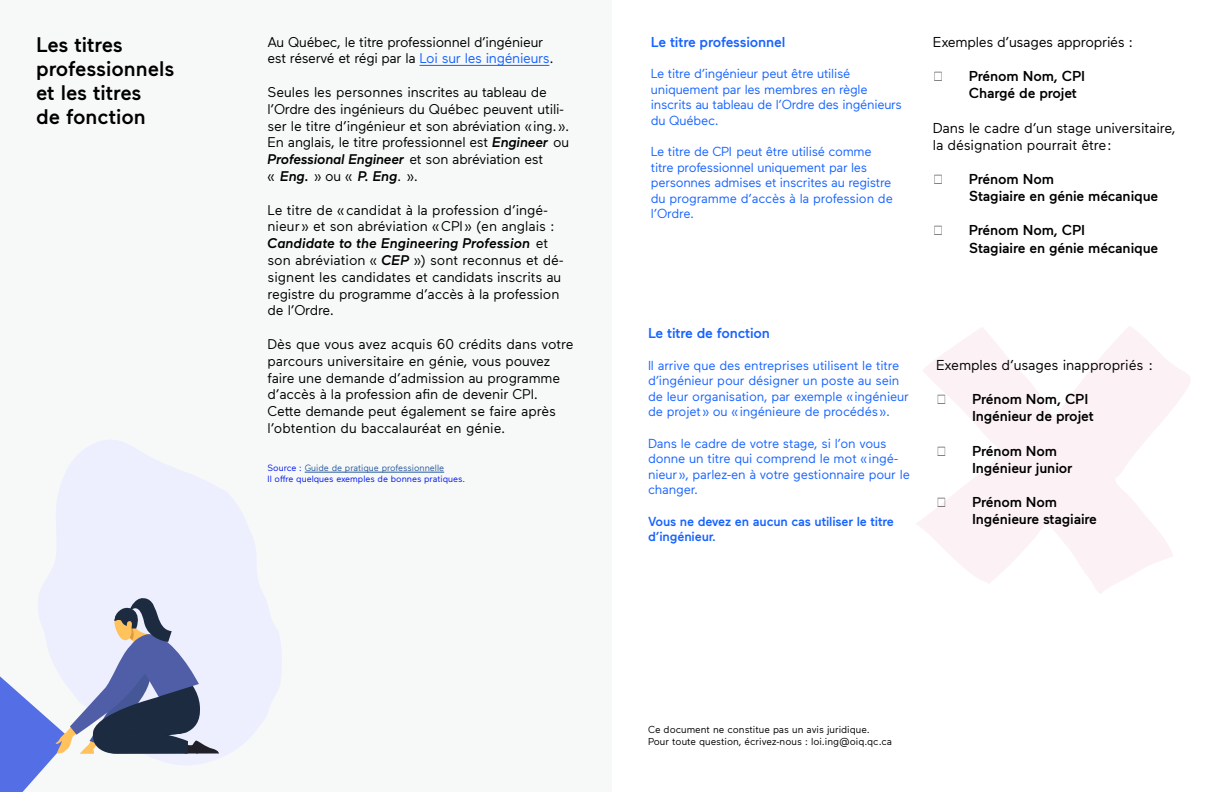
<style>
.page{position:relative;width:1224px;height:792px;background:#fff}
.page>*{position:absolute;margin:0;border:0;box-sizing:border-box;transform-origin:0 0}
.t1{font:500 21px/24px "Maax";color:#000}
.t2{font:500 14.3px/17.2px "Maax";letter-spacing:-.01em;color:#000}
.t3{font:14.3px/17.2px "Maax";letter-spacing:-.01em;color:#000}
.t4{font:500 14.3px "Maax";letter-spacing:-.01em;color:#1763ff}
.t5{font:14.3px "Arial";color:#000}
.t6{font:14px/16.8px "Maax";letter-spacing:-.01em;color:#000}
.t7{font:13px/15.6px "Maax";letter-spacing:-.02em;color:#1763ff}
.t8{font:500 13px/15.6px "Maax";letter-spacing:-.01em;color:#1763ff}
.t9{font:10px/12px "Maax";color:#000}
.t10{font:9px/10.8px "Maax";color:#0018f2}
.s1{color:#1763ff}
.s2{font-weight:500;font-style:italic}
.s3{color:#275b9b}
.s4{font-family:"Arial";font-weight:400}
</style>
<div class="page">
<div style="left:0;top:0;width:612px;height:792px;background:#f7f8f8"></div>
<hr style="left:305px;top:472px;width:139px;height:1px;background:#275b9b">
<hr style="left:419px;top:65px;width:130px;height:1px;background:#1763ff">
<svg style="left:0;top:598px;width:219px;height:194px"></svg>
<svg style="left:916px;top:326px;width:275px;height:268px;fill:#fcf1f5"></svg>
<h1 class="t1" style="left:36px;top:31px;width:140px">Les titres professionnels et les titres<br>de fonction</h1>
<p class="t6" style="left:268px;top:33px;width:288px">Au Québec, le titre professionnel d’ingénieur est réservé et régi par la <span class="s1">Loi sur les ingénieurs</span>.</p>
<p class="t6" style="left:268px;top:83px;width:303px">Seules les personnes inscrites au tableau de l’Ordre des ingénieurs du Québec peuvent utili&shy;ser le titre d’ingénieur et son abréviation « ing. ».<br>En anglais, le titre professionnel est <span class="s2">Engineer</span> ou <span class="s2">Professional Engineer</span> et son abréviation est<br>« <span class="s2">Eng.</span> » ou « <span class="s2">P. Eng</span>. ».</p>
<p class="t6" style="left:268px;top:201px;width:298px">Le titre de « candidat à la profession d’ingé&shy;nieur » et son abréviation « CPI » (en anglais :<br><span class="s2">Candidate to the Engineering Profession</span> et son abréviation « <span class="s2">CEP</span> ») sont reconnus et dé&shy;signent les candidates et candidats inscrits au registre du programme d’accès à la profession de l’Ordre.</p>
<p class="t6" style="left:268px;top:335px;width:308px">Dès que vous avez acquis 60 crédits dans votre parcours universitaire en génie, vous pouvez faire une demande d’admission au programme d’accès à la profession afin de devenir CPI.<br>Cette demande peut également se faire après l’obtention du baccalauréat en génie.</p>
<p class="t10" style="left:268px;top:462px;width:199px">Source : <span class="s3">Guide de pratique professionnelle<br></span>Il offre quelques exemples de bonnes pratiques.</p>
<p class="t4" style="left:651px;top:32px;width:136px">Le titre professionnel</p>
<p class="t7" style="left:651px;top:65px;width:253px">Le titre d’ingénieur peut être utilisé uniquement par les membres en règle inscrits au tableau de l’Ordre des ingénieurs du Québec.</p>
<p class="t7" style="left:651px;top:143px;width:244px">Le titre de CPI peut être utilisé comme titre professionnel uniquement par les personnes admises et inscrites au registre du programme d’accès à la profession de l’Ordre.</p>
<p class="t3" style="left:933px;top:32px;width:202px">Exemples d’usages appropriés :</p>
<p class="t2" style="left:969px;top:67px;width:118px;text-indent:-36px"><span class="s4">✓</span> Prénom Nom, CPI<br>Chargé de projet</p>
<p class="t3" style="left:933px;top:118px;width:244px">Dans le cadre d’un stage universitaire, la désignation pourrait être :</p>
<p class="t2" style="left:969px;top:170px;width:191px;text-indent:-36px"><span class="s4">✓</span> Prénom Nom<br>Stagiaire en génie mécanique</p>
<p class="t2" style="left:969px;top:221px;width:191px;text-indent:-36px"><span class="s4">✓</span> Prénom Nom, CPI<br>Stagiaire en génie mécanique</p>
<p class="t4" style="left:648px;top:324px;width:124px">Le titre de fonction</p>
<p class="t7" style="left:648px;top:357px;width:263px">Il arrive que des entreprises utilisent le titre d’ingénieur pour désigner un poste au sein de leur organisation, par exemple « ingénieur de projet » ou « ingénieure de procédés ».</p>
<p class="t7" style="left:648px;top:435px;width:263px">Dans le cadre de votre stage, si l’on vous donne un titre qui comprend le mot « ingé&shy;nieur », parlez-en à votre gestionnaire pour le changer.</p>
<p class="t8" style="left:648px;top:513px;width:247px">Vous ne devez en aucun cas utiliser le titre d’ingénieur.</p>
<p class="t3" style="left:936px;top:356px;width:218px">Exemples d’usages inappropriés :</p>
<p class="t5" style="left:936px;top:389px;width:12px">✖</p>
<p class="t2" style="left:972px;top:390px;width:123px">Prénom Nom, CPI<br>Ingénieur de projet</p>
<p class="t5" style="left:936px;top:441px;width:12px">✖</p>
<p class="t2" style="left:972px;top:441px;width:102px">Prénom Nom<br>Ingénieur junior</p>
<p class="t5" style="left:936px;top:492px;width:12px">✖</p>
<p class="t2" style="left:972px;top:493px;width:127px">Prénom Nom<br>Ingénieure stagiaire</p>
<p class="t9" style="left:648px;top:723px;width:245px">Ce document ne constitue pas un avis juridique.<br>Pour toute question, écrivez-nous : loi.ing@oiq.qc.ca</p>
</div>
